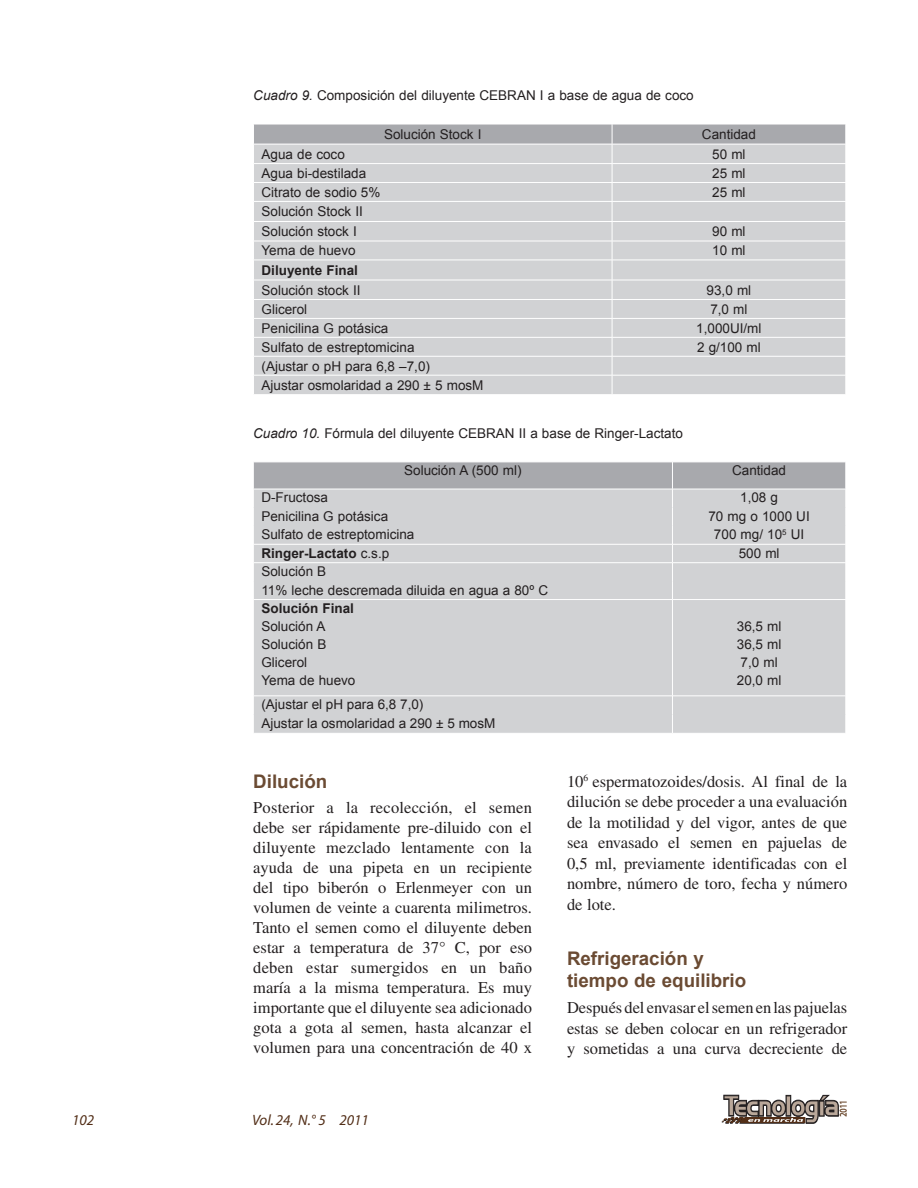
<style>
.page{position:relative;width:918px;height:1188px;background:#fff}
.page>*{position:absolute;margin:0;border:0;box-sizing:border-box;transform-origin:0 0}
.t1{font:700 18.75px/21.9px "Arial";color:#6b4b33}
.t2{font:16.5px/20px "Times";color:#231f20;text-align:justify}
.t3{font:italic 15px "Myriad";color:#532f18}
.t4{font:13.5px/18px "Arial";color:#231f20}
.t5{font:700 13.5px "Arial";color:#231f20}
.s1{font-style:italic}
.s2{font-weight:400}
</style>
<div class="page">
<svg style="left:722px;top:1095px;width:125px;height:29px"></svg>
<svg style="left:254px;top:124px;width:592px;height:270px;background:#d0d1d3"></svg>
<div style="left:254px;top:600px;width:592px;height:133px;background:#d1d2d4"></div>
<svg style="left:253px;top:462px;width:593px;height:137px;background:#cacbcd"></svg>
<hr style="left:672px;top:600px;width:1px;height:96px;background:#fff">
<hr style="left:253px;top:696px;width:419px;height:1px;background:#fff">
<hr style="left:672px;top:696px;width:174px;height:1px;background:#fff">
<svg style="left:672px;top:697px;width:1px;height:36px"></svg>
<p class="t4" style="left:253px;top:86px;width:442px"><span class="s1">Cuadro 9.</span> Composición del diluyente CEBRAN I a base de agua de coco</p>
<p class="t4" style="left:384px;top:125px;width:99px">Solución Stock I</p>
<p class="t4" style="left:702px;top:125px;width:56px">Cantidad</p>
<p class="t4" style="left:262px;top:145px;width:85px">Agua de coco</p>
<p class="t4" style="left:712px;top:145px;width:35px">50 ml</p>
<p class="t4" style="left:262px;top:164px;width:106px">Agua bi-destilada</p>
<p class="t4" style="left:712px;top:164px;width:35px">25 ml</p>
<p class="t4" style="left:262px;top:183px;width:120px">Citrato de sodio 5%</p>
<p class="t4" style="left:712px;top:183px;width:35px">25 ml</p>
<p class="t4" style="left:262px;top:202px;width:103px;line-height:19.8px">Solución Stock II<br>Solución stock I</p>
<p class="t4" style="left:712px;top:223px;width:35px">90 ml</p>
<p class="t4" style="left:262px;top:242px;width:96px">Yema de huevo</p>
<p class="t4" style="left:712px;top:242px;width:35px">10 ml</p>
<p class="t5" style="left:262px;top:261px;width:98px">Diluyente Final</p>
<p class="t4" style="left:262px;top:281px;width:101px">Solución stock II</p>
<p class="t4" style="left:707px;top:281px;width:46px">93,0 ml</p>
<p class="t4" style="left:262px;top:300px;width:47px">Glicerol</p>
<p class="t4" style="left:710px;top:300px;width:39px">7,0 ml</p>
<p class="t4" style="left:262px;top:319px;width:128px">Penicilina G potásica</p>
<p class="t4" style="left:696px;top:319px;width:67px">1,000UI/ml</p>
<p class="t4" style="left:262px;top:338px;width:155px">Sulfato de estreptomicina</p>
<p class="t4" style="left:697px;top:338px;width:65px">2 g/100 ml</p>
<p class="t4" style="left:262px;top:356px;width:224px;line-height:19.2px">(Ajustar o pH para 6,8 –7,0)<br>Ajustar osmolaridad a 290 ± 5 mosM</p>
<p class="t4" style="left:253px;top:424px;width:431px"><span class="s1">Cuadro 10.</span> Fórmula del diluyente CEBRAN II a base de Ringer-Lactato</p>
<p class="t4" style="left:404px;top:462px;width:119px">Solución A (500 ml)</p>
<p class="t4" style="left:732px;top:462px;width:56px">Cantidad</p>
<p class="t4" style="left:261px;top:489px;width:68px">D-Fructosa</p>
<p class="t4" style="left:740px;top:489px;width:39px">1,08 g</p>
<p class="t4" style="left:261px;top:507px;width:128px">Penicilina G potásica</p>
<p class="t4" style="left:708px;top:507px;width:103px">70 mg o 1000 UI</p>
<p class="t4" style="left:261px;top:526px;width:155px">Sulfato de estreptomicina</p>
<p class="t4" style="left:714px;top:526px;width:92px">700 mg/ 10<sup>5</sup> UI</p>
<p class="t5" style="left:261px;top:544px;width:129px">Ringer-Lactato <span class="s2">c.s.p</span></p>
<p class="t4" style="left:739px;top:544px;width:42px">500 ml</p>
<p class="t4" style="left:261px;top:562px;width:288px;line-height:18.5px">Solución B<br>11% leche descremada diluida en agua a 80º C</p>
<p class="t5" style="left:261px;top:599px;width:94px">Solución Final</p>
<p class="t4" style="left:261px;top:617px;width:96px">Solución A<br>Solución B<br>Glicerol<br>Yema de huevo</p>
<p class="t4" style="left:737px;top:617px;width:46px">36,5 ml<br>36,5 ml<br>7,0 ml<br>20,0 ml</p>
<p class="t4" style="left:261px;top:695px;width:235px;line-height:18.8px">(Ajustar el pH para 6,8 7,0)<br>Ajustar la osmolaridad a 290 ± 5 mosM</p>
<p class="t1" style="left:253px;top:771px;width:75px">Dilución</p>
<p class="t2" style="left:253px;top:797px;width:280px">Posterior a la recolección, el semen debe ser rápidamente pre-diluido con el diluyente mezclado lentamente con la ayuda de una pipeta en un recipiente del tipo biberón o Erlenmeyer con un volumen de veinte a cuarenta milimetros.<br>Tanto el semen como el diluyente deben estar a temperatura de 37° C, por eso deben estar sumergidos en un baño maría a la misma temperatura. Es muy importante que el diluyente sea adicionado gota a gota al semen, hasta alcanzar el volumen para una concentración de 40 x</p>
<p class="t3" style="left:72px;top:1113px;width:24px">102</p>
<p class="t3" style="left:252px;top:1113px;width:119px">Vol. 24, N.° 5 2011</p>
<p class="t2" style="left:567px;top:771px;width:282px;line-height:20.4px">10<sup>6</sup> espermatozoides/dosis. Al final de la dilución se debe proceder a una evaluación de la motilidad y del vigor, antes de que sea envasado el semen en pajuelas de 0,5 ml, previamente identificadas con el nombre, número de toro, fecha y número de lote.</p>
<p class="t1" style="left:567px;top:949px;width:181px">Refrigeración y tiempo de equilibrio</p>
<p class="t2" style="left:567px;top:997px;width:282px;line-height:20.4px">Después del envasar el semen en las pajuelas estas se deben colocar en un refrigerador y sometidas a una curva decreciente de</p>
</div>
